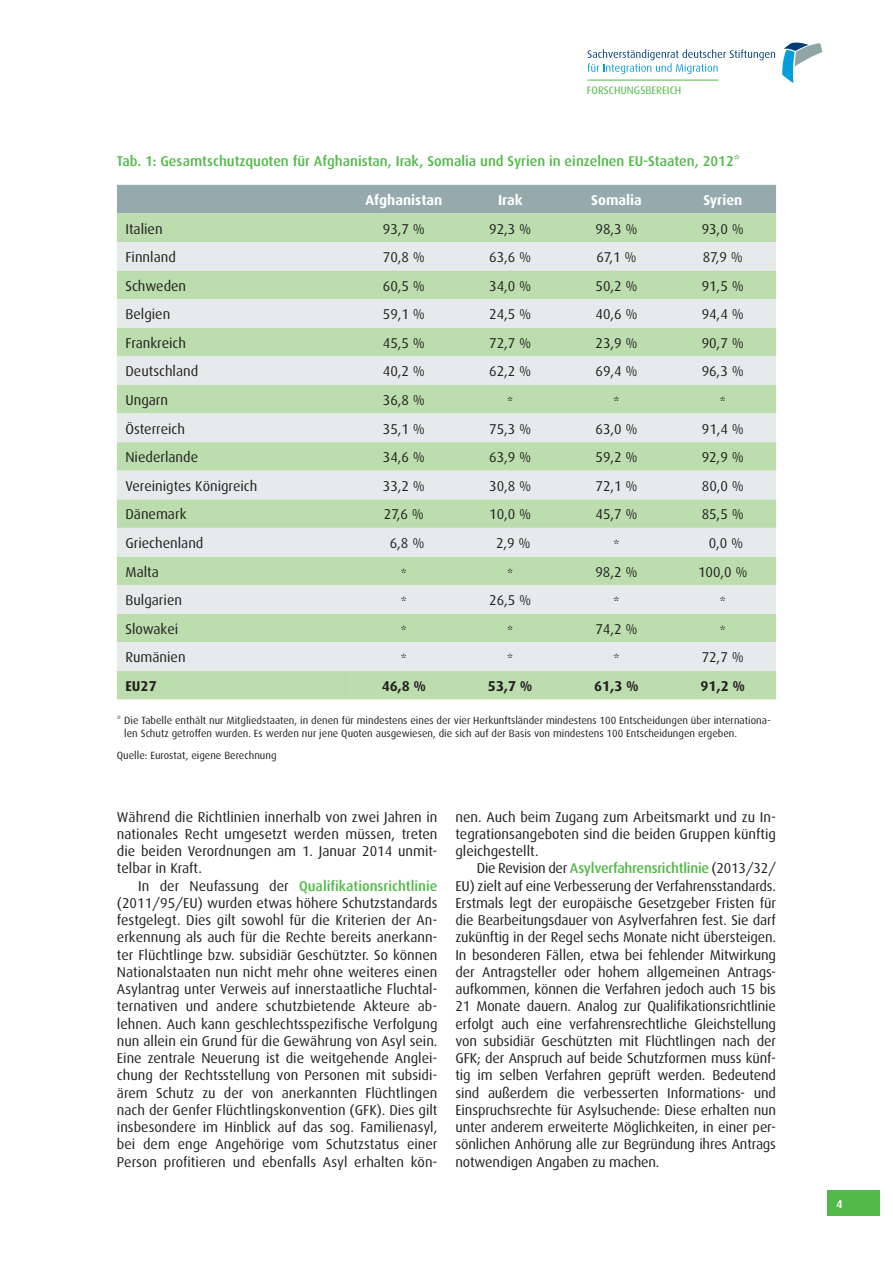
<style>
.page{position:relative;width:893px;height:1263px;background:#fff}
.page>*{position:absolute;margin:0;border:0;box-sizing:border-box;transform-origin:0 0}
.t1{font:14.25px/17.2px "Dax CE";color:#231f20;text-align:justify}
.t2{font:500 14.25px "Dax CE";color:#51b948}
.t3{font:700 14.25px "Dax CE";color:#fff}
.t4{font:700 14.25px "Dax CE";color:#231f20}
.t5{font:700 11.4px "Dax CE";color:#fff}
.t6{font:10.8px "Dax Turk";color:#51b948}
.t7{font:10.5px/13.5px "Dax CE";color:#231f20}
.s1{font-weight:500;color:#51b948}
</style>
<div class="page">
<div style="left:828px;top:1191px;width:52px;height:25px;background:#51b948"></div>
<svg style="left:782px;top:43px;width:40px;height:40px"></svg>
<svg style="left:587px;top:49px;width:188px;height:25px"></svg>
<hr style="left:587px;top:80px;width:131px;height:1px;background:#51b948">
<div style="left:117px;top:185px;width:659px;height:28px;background:#96a9ac"></div>
<div style="left:117px;top:213px;width:659px;height:29px;background:#bcddae"></div>
<div style="left:117px;top:242px;width:659px;height:29px;background:#e7eaea"></div>
<div style="left:117px;top:271px;width:659px;height:428px;background:#bcddae"></div>
<div style="left:117px;top:299px;width:659px;height:29px;background:#e7eaeb"></div>
<svg style="left:117px;top:356px;width:659px;height:315px;background:#d3e4cf"></svg>
<p class="t6" style="left:587px;top:86px;width:96px">FORSCHUNGSBEREICH</p>
<p class="t2" style="left:117px;top:155px;width:625px">Tab. 1: Gesamtschutzquoten für Afghanistan, Irak, Somalia und Syrien in einzelnen EU-Staaten, 2012*</p>
<p class="t3" style="left:366px;top:194px;width:78px">Afghanistan</p>
<p class="t3" style="left:498px;top:194px;width:26px">Irak</p>
<p class="t3" style="left:591px;top:194px;width:52px">Somalia</p>
<p class="t3" style="left:703px;top:194px;width:41px">Syrien</p>
<p class="t1" style="left:125px;top:221px;width:39px">Italien</p>
<p class="t1" style="left:383px;top:221px;width:44px">93,7 %</p>
<p class="t1" style="left:489px;top:221px;width:44px">92,3 %</p>
<p class="t1" style="left:595px;top:221px;width:44px">98,3 %</p>
<p class="t1" style="left:702px;top:221px;width:44px">93,0 %</p>
<p class="t1" style="left:125px;top:249px;width:52px">Finnland</p>
<p class="t1" style="left:383px;top:249px;width:44px">70,8 %</p>
<p class="t1" style="left:489px;top:249px;width:44px">63,6 %</p>
<p class="t1" style="left:596px;top:249px;width:42px">67,1 %</p>
<p class="t1" style="left:703px;top:249px;width:42px">87,9 %</p>
<p class="t1" style="left:125px;top:278px;width:62px">Schweden</p>
<p class="t1" style="left:383px;top:278px;width:44px">60,5 %</p>
<p class="t1" style="left:489px;top:278px;width:44px">34,0 %</p>
<p class="t1" style="left:595px;top:278px;width:44px">50,2 %</p>
<p class="t1" style="left:702px;top:278px;width:44px">91,5 %</p>
<p class="t1" style="left:125px;top:307px;width:46px">Belgien</p>
<p class="t1" style="left:383px;top:307px;width:44px">59,1 %</p>
<p class="t1" style="left:489px;top:307px;width:44px">24,5 %</p>
<p class="t1" style="left:595px;top:307px;width:44px">40,6 %</p>
<p class="t1" style="left:702px;top:307px;width:44px">94,4 %</p>
<p class="t1" style="left:125px;top:335px;width:62px">Frankreich</p>
<p class="t1" style="left:383px;top:335px;width:44px">45,5 %</p>
<p class="t1" style="left:489px;top:335px;width:44px">72,7 %</p>
<p class="t1" style="left:595px;top:335px;width:44px">23,9 %</p>
<p class="t1" style="left:702px;top:335px;width:44px">90,7 %</p>
<p class="t1" style="left:125px;top:364px;width:74px">Deutschland</p>
<p class="t1" style="left:383px;top:364px;width:44px">40,2 %</p>
<p class="t1" style="left:489px;top:364px;width:44px">62,2 %</p>
<p class="t1" style="left:595px;top:364px;width:44px">69,4 %</p>
<p class="t1" style="left:702px;top:364px;width:44px">96,3 %</p>
<p class="t1" style="left:125px;top:392px;width:44px">Ungarn</p>
<p class="t1" style="left:383px;top:392px;width:44px">36,8 %</p>
<p class="t1" style="left:507px;top:395px;width:8px">*</p>
<p class="t1" style="left:614px;top:395px;width:8px">*</p>
<p class="t1" style="left:720px;top:395px;width:8px">*</p>
<p class="t1" style="left:125px;top:421px;width:61px">Österreich</p>
<p class="t1" style="left:383px;top:421px;width:44px">35,1 %</p>
<p class="t1" style="left:489px;top:421px;width:44px">75,3 %</p>
<p class="t1" style="left:595px;top:421px;width:44px">63,0 %</p>
<p class="t1" style="left:702px;top:421px;width:44px">91,4 %</p>
<p class="t1" style="left:125px;top:449px;width:74px">Niederlande</p>
<p class="t1" style="left:383px;top:449px;width:44px">34,6 %</p>
<p class="t1" style="left:489px;top:449px;width:44px">63,9 %</p>
<p class="t1" style="left:595px;top:449px;width:44px">59,2 %</p>
<p class="t1" style="left:702px;top:449px;width:44px">92,9 %</p>
<p class="t1" style="left:125px;top:478px;width:133px">Vereinigtes Königreich</p>
<p class="t1" style="left:383px;top:478px;width:44px">33,2 %</p>
<p class="t1" style="left:489px;top:478px;width:44px">30,8 %</p>
<p class="t1" style="left:595px;top:478px;width:44px">72,1 %</p>
<p class="t1" style="left:702px;top:478px;width:44px">80,0 %</p>
<p class="t1" style="left:125px;top:507px;width:63px">Dänemark</p>
<p class="t1" style="left:384px;top:507px;width:42px">27,6 %</p>
<p class="t1" style="left:489px;top:507px;width:44px">10,0 %</p>
<p class="t1" style="left:595px;top:507px;width:44px">45,7 %</p>
<p class="t1" style="left:702px;top:507px;width:44px">85,5 %</p>
<p class="t1" style="left:125px;top:535px;width:80px">Griechenland</p>
<p class="t1" style="left:390px;top:535px;width:36px">6,8 %</p>
<p class="t1" style="left:496px;top:535px;width:36px">2,9 %</p>
<p class="t1" style="left:614px;top:538px;width:8px">*</p>
<p class="t1" style="left:709px;top:535px;width:36px">0,0 %</p>
<p class="t1" style="left:125px;top:564px;width:35px">Malta</p>
<p class="t1" style="left:401px;top:567px;width:8px">*</p>
<p class="t1" style="left:507px;top:567px;width:8px">*</p>
<p class="t1" style="left:595px;top:564px;width:44px">98,2 %</p>
<p class="t1" style="left:698px;top:564px;width:51px">100,0 %</p>
<p class="t1" style="left:125px;top:592px;width:58px">Bulgarien</p>
<p class="t1" style="left:401px;top:595px;width:8px">*</p>
<p class="t1" style="left:489px;top:592px;width:44px">26,5 %</p>
<p class="t1" style="left:614px;top:595px;width:8px">*</p>
<p class="t1" style="left:720px;top:595px;width:8px">*</p>
<p class="t1" style="left:125px;top:621px;width:54px">Slowakei</p>
<p class="t1" style="left:401px;top:624px;width:8px">*</p>
<p class="t1" style="left:507px;top:624px;width:8px">*</p>
<p class="t1" style="left:595px;top:621px;width:44px">74,2 %</p>
<p class="t1" style="left:720px;top:624px;width:8px">*</p>
<p class="t1" style="left:125px;top:650px;width:62px">Rumänien</p>
<p class="t1" style="left:401px;top:653px;width:8px">*</p>
<p class="t1" style="left:507px;top:653px;width:8px">*</p>
<p class="t1" style="left:614px;top:653px;width:8px">*</p>
<p class="t1" style="left:702px;top:650px;width:44px">72,7 %</p>
<p class="t4" style="left:125px;top:680px;width:33px">EU27</p>
<p class="t4" style="left:382px;top:680px;width:46px">46,8 %</p>
<p class="t4" style="left:488px;top:680px;width:46px">53,7 %</p>
<p class="t4" style="left:594px;top:680px;width:46px">61,3 %</p>
<p class="t4" style="left:701px;top:680px;width:46px">91,2 %</p>
<p class="t7" style="left:124px;top:714px;width:648px;text-indent:-7px">* Die Tabelle enthält nur Mitgliedstaaten, in denen für mindestens eines der vier Herkunftsländer mindestens 100 Entscheidungen über internationa&shy;len Schutz getroffen wurden. Es werden nur jene Quoten ausgewiesen, die sich auf der Basis von mindestens 100 Entscheidungen ergeben.</p>
<p class="t7" style="left:117px;top:750px;width:161px">Quelle: Eurostat, eigene Berechnung</p>
<p class="t1" style="left:117px;top:809px;width:322px">Während die Richtlinien innerhalb von zwei Jahren in nationales Recht umgesetzt werden müssen, treten die beiden Verordnungen am 1. Januar 2014 unmit&shy;telbar in Kraft.</p>
<p class="t1" style="left:117px;top:878px;width:322px;text-indent:21px">In der Neufassung der <span class="s1">Qualifikationsrichtlinie </span>(2011/95/EU) wurden etwas höhere Schutzstandards festgelegt. Dies gilt sowohl für die Kriterien der An&shy;erkennung als auch für die Rechte bereits anerkann&shy;ter Flüchtlinge bzw. subsidiär Geschützter. So können Nationalstaaten nun nicht mehr ohne weiteres einen Asylantrag unter Verweis auf innerstaatliche Fluchtal&shy;ternativen und andere schutzbietende Akteure ab&shy;lehnen. Auch kann geschlechtsspezifische Verfolgung nun allein ein Grund für die Gewährung von Asyl sein.<br>Eine zentrale Neuerung ist die weitgehende Anglei&shy;chung der Rechtsstellung von Personen mit subsidi&shy;ärem Schutz zu der von anerkannten Flüchtlingen nach der Genfer Flüchtlingskonvention (GFK). Dies gilt insbesondere im Hinblick auf das sog. Familienasyl, bei dem enge Angehörige vom Schutzstatus einer Person profitieren und ebenfalls Asyl erhalten kön-</p>
<p class="t1" style="left:455px;top:809px;width:322px">nen. Auch beim Zugang zum Arbeitsmarkt und zu In&shy;tegrationsangeboten sind die beiden Gruppen künftig gleichgestellt.</p>
<p class="t1" style="left:455px;top:861px;width:322px;text-indent:21px">Die Revision der <span class="s1">Asylverfahrensrichtlinie</span> (2013/32/ EU) zielt auf eine Verbesserung der Verfahrensstandards.<br>Erstmals legt der europäische Gesetzgeber Fristen für die Bearbeitungsdauer von Asylverfahren fest. Sie darf zukünftig in der Regel sechs Monate nicht übersteigen.<br>In besonderen Fällen, etwa bei fehlender Mitwirkung der Antragsteller oder hohem allgemeinen Antrags&shy;aufkommen, können die Verfahren jedoch auch 15 bis 21 Monate dauern. Analog zur Qualifikationsrichtlinie erfolgt auch eine verfahrensrechtliche Gleichstellung von subsidiär Geschützten mit Flüchtlingen nach der GFK; der Anspruch auf beide Schutzformen muss künf&shy;tig im selben Verfahren geprüft werden. Bedeutend sind außerdem die verbesserten Informations- und Einspruchsrechte für Asylsuchende: Diese erhalten nun unter anderem erweiterte Möglichkeiten, in einer per&shy;sön lichen Anhörung alle zur Begründung ihres Antrags notwendigen Angaben zu machen.</p>
<p class="t5" style="left:836px;top:1199px;width:8px">4</p>
</div>
